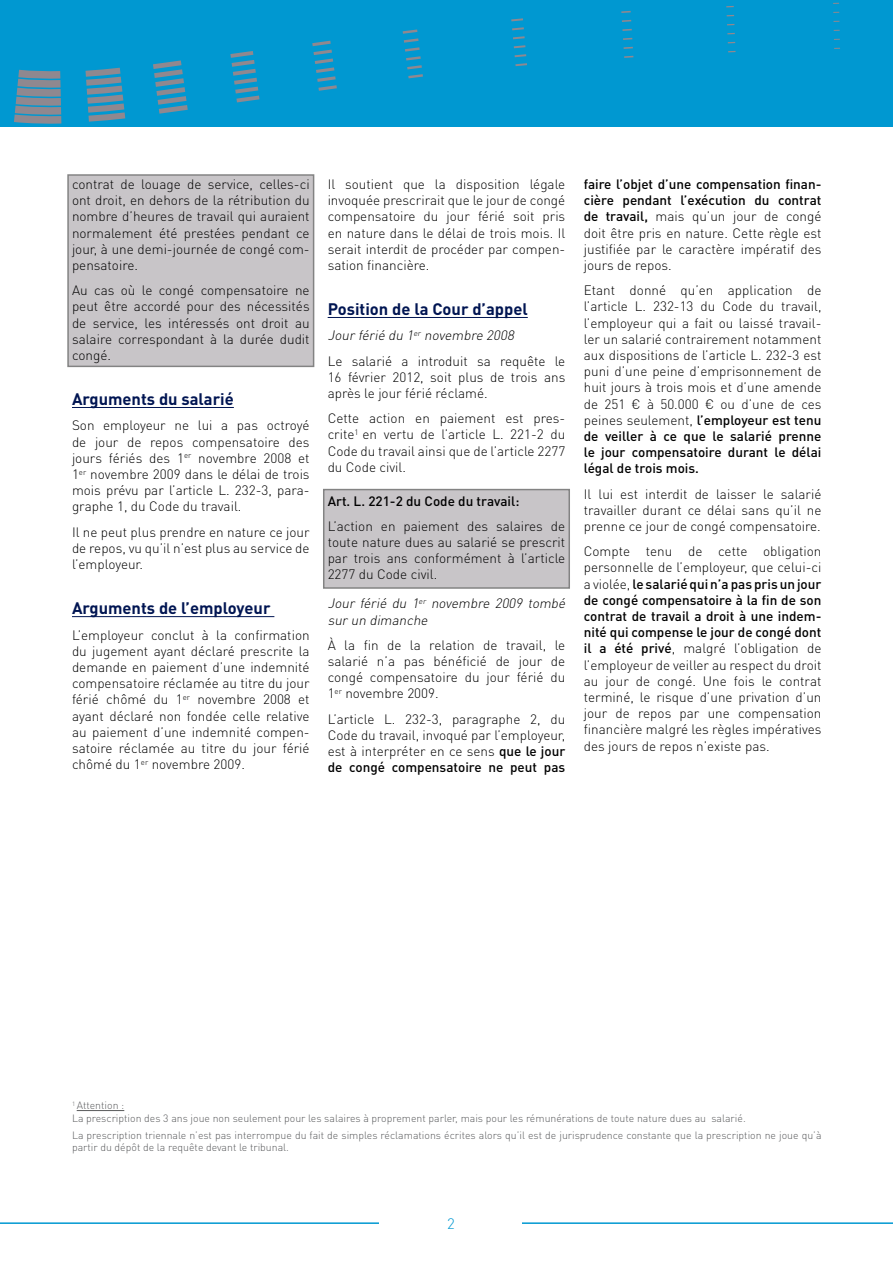
<style>
.page{position:relative;width:893px;height:1263px;background:#fff}
.page>*{position:absolute;margin:0;border:0;box-sizing:border-box;transform-origin:0 0}
.t1{font:700 16.5px "DIN Pro";color:#001552}
.t2{font:300 15px "DIN Pro";color:#0098d1}
.t3{font:300 13.5px/16.2px "DIN Pro";color:#000;text-align:justify}
.t4{font:italic 300 13.5px/16.2px "DIN Pro";color:#000}
.t5{font:500 13.5px "DIN Pro";color:#000}
.t6{font:300 10.5px/12.6px "DIN Pro";color:#58595b}
.s1{font-style:italic}
.s2{font-weight:500}
</style>
<div class="page">
<hr style="left:0;top:1222px;width:893px;height:2px;background:#0098d1">
<div style="left:380px;top:1217px;width:142px;height:46px;background:#fff"></div>
<div style="left:68px;top:175px;width:246px;height:191px;background:#c8c5c8"></div>
<div style="left:324px;top:490px;width:245px;height:98px;background:#c8c5c8"></div>
<div style="left:0;top:0;width:893px;height:126px;background:#0098d1"></div>
<svg style="left:511px;top:18px;width:12px;height:3px"></svg>
<svg style="left:621px;top:11px;width:10px;height:2px"></svg>
<svg style="left:512px;top:27px;width:12px;height:3px"></svg>
<svg style="left:622px;top:20px;width:9px;height:2px"></svg>
<svg style="left:513px;top:36px;width:12px;height:3px"></svg>
<svg style="left:622px;top:29px;width:10px;height:2px"></svg>
<svg style="left:514px;top:45px;width:11px;height:3px"></svg>
<svg style="left:623px;top:38px;width:9px;height:2px"></svg>
<svg style="left:515px;top:54px;width:11px;height:3px"></svg>
<svg style="left:624px;top:47px;width:9px;height:2px"></svg>
<svg style="left:14px;top:70px;width:47px;height:54px;background:#708b9d"></svg>
<svg style="left:86px;top:68px;width:39px;height:54px"></svg>
<svg style="left:153px;top:60px;width:35px;height:54px"></svg>
<svg style="left:230px;top:51px;width:30px;height:51px"></svg>
<svg style="left:312px;top:41px;width:25px;height:50px"></svg>
<svg style="left:403px;top:29px;width:20px;height:49px"></svg>
<svg style="left:515px;top:63px;width:12px;height:3px"></svg>
<svg style="left:624px;top:56px;width:9px;height:2px"></svg>
<hr style="left:72px;top:407px;width:162px;height:1px;background:#001552">
<hr style="left:72px;top:616px;width:202px;height:1px;background:#001552">
<hr style="left:328px;top:317px;width:200px;height:1px;background:#001552">
<hr style="left:77px;top:1110px;width:47px;height:1px;background:#58595b">
<p class="t3" style="left:72px;top:175px;width:239px">contrat de louage de service, celles-ci ont droit, en dehors de la rétribution du nombre d’heures de travail qui auraient normalement été prestées pendant ce jour, à une demi-journée de congé com&shy;pensatoire.</p>
<p class="t3" style="left:72px;top:282px;width:239px">Au cas où le congé compensatoire ne peut être accordé pour des nécessités de service, les intéressés ont droit au salaire correspondant à la durée dudit congé.</p>
<p class="t1" style="left:72px;top:388px;width:163px">Arguments du salarié</p>
<p class="t3" style="left:72px;top:417px;width:239px">Son employeur ne lui a pas octroyé de jour de repos compensatoire des jours fériés des 1<sup>er</sup> novembre 2008 et 1<sup>er</sup> novembre 2009 dans le délai de trois mois prévu par l’article L. 232-3, para&shy;graphe 1, du Code du travail.</p>
<p class="t3" style="left:72px;top:523px;width:239px">Il ne peut plus prendre en nature ce jour de repos, vu qu’il n’est plus au service de l’employeur.</p>
<p class="t1" style="left:72px;top:597px;width:200px">Arguments de l’employeur</p>
<p class="t3" style="left:72px;top:626px;width:239px">L’employeur conclut à la confirmation du jugement ayant déclaré prescrite la demande en paiement d’une indemnité compensatoire réclamée au titre du jour férié chômé du 1<sup>er</sup> novembre 2008 et ayant déclaré non fondée celle relative au paiement d’une indemnité compen&shy;satoire réclamée au titre du jour férié chômé du 1<sup>er</sup> novembre 2009.</p>
<p class="t3" style="left:328px;top:175px;width:239px">Il soutient que la disposition légale invoquée prescrirait que le jour de congé compensatoire du jour férié soit pris en nature dans le délai de trois mois. Il serait interdit de procéder par compen&shy;sation financière.</p>
<p class="t1" style="left:328px;top:298px;width:202px">Position de la Cour d’appel</p>
<p class="t3" style="left:328px;top:322px;width:239px;line-height:25.2px"><span class="s1">Jourférié du 1</span><sup>er</sup> <span class="s1">novembre 2008<br></span>Le salarié a introduit sa requête le</p>
<p class="t3" style="left:328px;top:368px;width:239px">16 février 2012, soit plus de trois ans après le jour férié réclamé.</p>
<p class="t3" style="left:328px;top:410px;width:239px">Cette action en paiement est pres&shy;crite<sup>1</sup> en vertu de l’article L. 221-2 du Code du travail ainsi que de l’article 2277 du Code civil.</p>
<p class="t5" style="left:328px;top:491px;width:193px">Art. L. 221-2 du Code du travail:</p>
<p class="t3" style="left:328px;top:517px;width:239px">L’action en paiement des salaires de toute nature dues au salarié se prescrit par trois ans conformément à l’article 2277 du Code civil.</p>
<p class="t4" style="left:328px;top:595px;width:242px">Jour férié du 1<sup>er</sup> novembre 2009 tombé surun dimanche</p>
<p class="t3" style="left:328px;top:636px;width:239px">À la fin de la relation de travail, le salarié n’a pas bénéficié de jour de congé compensatoire du jour férié du 1<sup>er</sup> novembre 2009.</p>
<p class="t3" style="left:328px;top:710px;width:239px">L’article L. 232-3, paragraphe 2, du Code du travail, invoqué par l’employeur, est à interpréter en ce sens <span class="s2">que le jour de congé compensatoire ne peut pas</span></p>
<p class="t3" style="left:584px;top:175px;width:239px"><span class="s2">faire l’objet d’une compensation finan&shy;cière pendant l’exécution du contrat de travail,</span> mais qu’un jour de congé doit être pris en nature. Cette règle est justifiée par le caractère impératif des jours de repos.</p>
<p class="t3" style="left:584px;top:282px;width:239px">Etant donné qu’en application de l’article L. 232-13 du Code du travail, l’employeur qui a fait ou laissé travail&shy;ler un salarié contrairement notamment aux dispositions de l’article L. 232-3 est puni d’une peine d’emprisonnement de huit jours à trois mois et d’une amende de 251 € à 50.000 € ou d’une de ces peines seulement, <span class="s2">l’employeur est tenu de veiller à ce que le salarié prenne le jour compensatoire durant le délai légal de trois mois.</span></p>
<p class="t3" style="left:584px;top:485px;width:239px">Il lui est interdit de laisser le salarié travailler durant ce délai sans qu’il ne prenne ce jour de congé compensatoire.</p>
<p class="t3" style="left:584px;top:543px;width:239px">Compte tenu de cette obligation personnelle de l’employeur, que celui-ci a violée, <span class="s2">le salarié qui n’a pas pris un jour de congé compensatoire à la fin de son contrat de travail a droit à une indem&shy;nité qui compense le jour de congé dont il a été privé</span>, malgré l’obligation de l’employeur de veiller au respect du droit au jour de congé. Une fois le contrat terminé, le risque d’une privation d’un jour de repos par une compensation financière malgré les règles impératives des jours de repos n’existe pas.</p>
<p class="t6" style="left:72px;top:1098px;width:675px"><sup>1</sup> Attention :<br>La prescription des 3 ans joue non seulement pour les salaires à proprement parler, mais pour les rémunérations de toute nature dues au salarié.</p>
<p class="t6" style="left:72px;top:1128px;width:751px">La prescription triennale n’est pas interrompue du fait de simples réclamations écrites alors qu’il est de jurisprudence constante que la prescription ne joue qu’à partir du dépôt de la requête devant le tribunal.</p>
<p class="t2" style="left:447px;top:1213px;width:9px">2</p>
</div>
